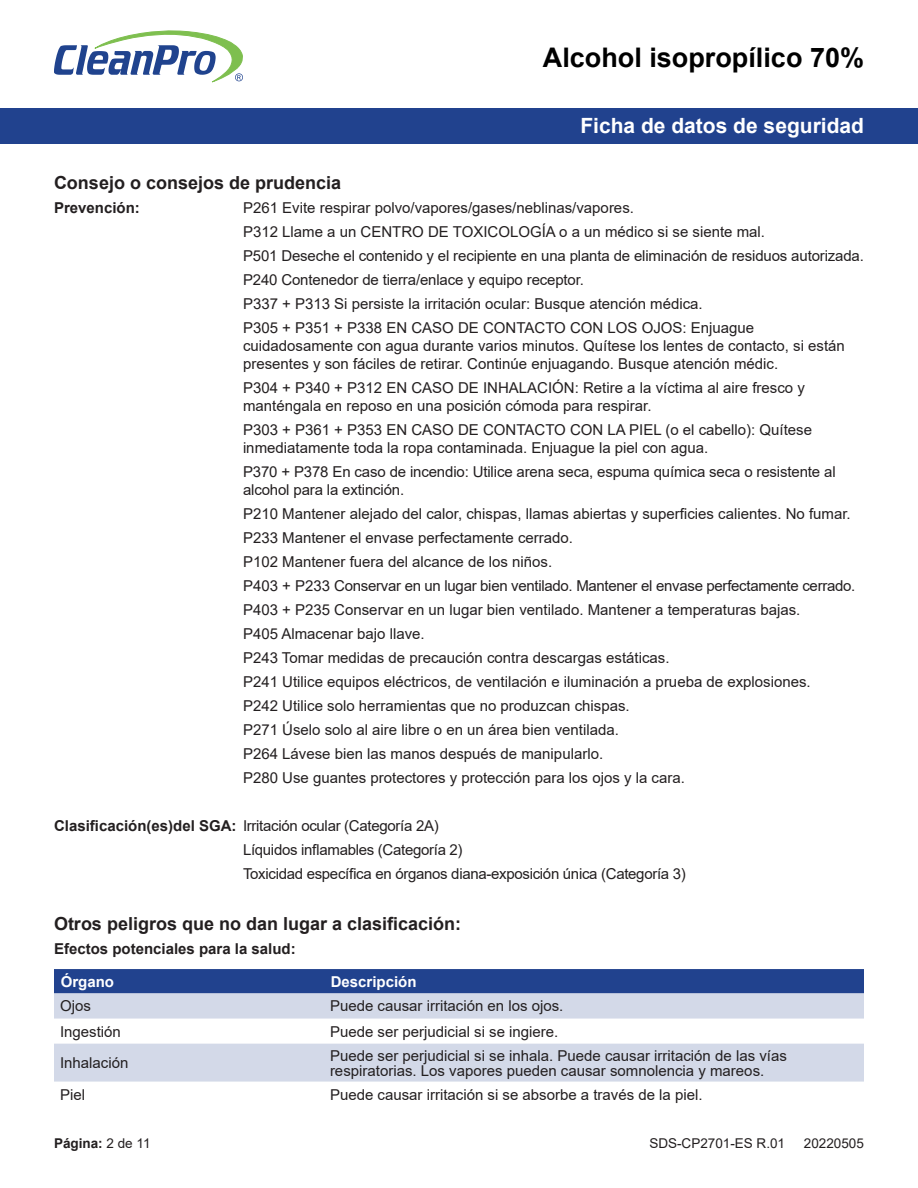
<style>
.page{position:relative;width:918px;height:1188px;background:#fff}
.page>*{position:absolute;margin:0;border:0;box-sizing:border-box;transform-origin:0 0}
.t1{font:700 27px "Arial";color:#000}
.t2{font:700 21px "Arial";color:#fff}
.CleanPro_Subheading{font:700 18px "Arial";color:#231f20}
.CleanPro_Paragraph_S{font:15px/18px "Arial";color:#231f20}
.CleanPro_Table_Cell{font:15px/15px "Arial";color:#231f20}
.CleanPro_Paragraph_S-2{font:15px "Arial";letter-spacing:-.02em;color:#231f20}
.CleanPro_Paragraph_S-3{font:700 15px "Arial";color:#231f20}
.CleanPro_Table_Heade{font:700 15px "Arial";color:#fff}
.t3{font:13.5px "Arial";color:#231f20}
.t4{font:700 13.5px "Arial";color:#231f20}
.s1{font-weight:700}
.s2{font-weight:400}
</style>
<div class="page">
<div style="left:0;top:108px;width:918px;height:36px;background:#21428e"></div>
<svg style="left:54px;top:31px;width:189px;height:51px"></svg>
<div style="left:54px;top:969px;width:810px;height:24px;background:#21428e"></div>
<svg style="left:54px;top:993px;width:810px;height:89px;fill:#d3d9e8"></svg>
<h1 class="t1" style="left:543px;top:38px;width:323px">Alcohol isopropílico 70%</h1>
<h2 class="t2" style="left:580px;top:111px;width:285px">Ficha de datos de seguridad</h2>
<p class="CleanPro_Subheading" style="left:54px;top:170px;width:289px">Consejo o consejos de prudencia</p>
<p class="CleanPro_Paragraph_S-3" style="left:54px;top:197px;width:87px">Prevención:</p>
<p class="CleanPro_Paragraph_S" style="left:243px;top:198px;width:393px">P261 Evite respirar polvo/vapores/gases/neblinas/vapores.</p>
<p class="CleanPro_Paragraph_S" style="left:243px;top:222px;width:524px">P312 Llame a un CENTRO DE TOXICOLOGÍA o a un médico si se siente mal.</p>
<p class="CleanPro_Paragraph_S" style="left:243px;top:246px;width:623px">P501 Deseche el contenido y el recipiente en una planta de eliminación de residuos autorizada.</p>
<p class="CleanPro_Paragraph_S" style="left:243px;top:270px;width:343px">P240 Contenedor de tierra/enlace y equipo receptor.</p>
<p class="CleanPro_Paragraph_S" style="left:243px;top:294px;width:461px">P337 + P313 Si persiste la irritación ocular: Busque atención médica.</p>
<p class="CleanPro_Paragraph_S" style="left:243px;top:318px;width:603px">P305 + P351 + P338 EN CASO DE CONTACTO CON LOS OJOS: Enjuague cuidadosamente con agua durante varios minutos. Quítese los lentes de contacto, si están presentes y son fáciles de retirar. Continúe enjuagando. Busque atención médic.</p>
<p class="CleanPro_Paragraph_S" style="left:243px;top:378px;width:563px">P304 + P340 + P312 EN CASO DE INHALACIÓN: Retire a la víctima al aire fresco y manténgala en reposo en una posición cómoda para respirar.</p>
<p class="CleanPro_Paragraph_S" style="left:243px;top:420px;width:571px">P303 + P361 + P353 EN CASO DE CONTACTO CON LA PIEL (o el cabello): Quítese inmediatamente toda la ropa contaminada. Enjuague la piel con agua.</p>
<p class="CleanPro_Paragraph_S" style="left:243px;top:462px;width:594px">P370 + P378 En caso de incendio: Utilice arena seca, espuma química seca o resistente al alcohol para la extinción.</p>
<p class="CleanPro_Paragraph_S" style="left:243px;top:504px;width:609px">P210 Mantener alejado del calor, chispas, llamas abiertas y superficies calientes. No fumar.</p>
<p class="CleanPro_Paragraph_S" style="left:243px;top:528px;width:332px">P233 Mantener el envase perfectamente cerrado.</p>
<p class="CleanPro_Paragraph_S" style="left:243px;top:552px;width:311px">P102 Mantener fuera del alcance de los niños.</p>
<p class="CleanPro_Paragraph_S-2" style="left:243px;top:575px;width:614px">P403 + P233 Conservar en un lugar bien ventilado. Mantener el envase perfectamente cerrado.</p>
<p class="CleanPro_Paragraph_S" style="left:243px;top:600px;width:559px">P403 + P235 Conservar en un lugar bien ventilado. Mantener a temperaturas bajas.</p>
<p class="CleanPro_Paragraph_S" style="left:243px;top:624px;width:183px">P405 Almacenar bajo llave.</p>
<p class="CleanPro_Paragraph_S" style="left:243px;top:648px;width:428px">P243 Tomar medidas de precaución contra descargas estáticas.</p>
<p class="CleanPro_Paragraph_S" style="left:243px;top:672px;width:569px">P241 Utilice equipos eléctricos, de ventilación e iluminación a prueba de explosiones.</p>
<p class="CleanPro_Paragraph_S" style="left:243px;top:696px;width:388px">P242 Utilice solo herramientas que no produzcan chispas.</p>
<p class="CleanPro_Paragraph_S" style="left:243px;top:720px;width:378px">P271 Úselo solo al aire libre o en un área bien ventilada.</p>
<p class="CleanPro_Paragraph_S" style="left:243px;top:744px;width:362px">P264 Lávese bien las manos después de manipularlo.</p>
<p class="CleanPro_Paragraph_S" style="left:243px;top:768px;width:443px">P280 Use guantes protectores y protección para los ojos y la cara.</p>
<p class="CleanPro_Paragraph_S-2" style="left:54px;top:815px;width:386px"><span class="s1">Clasificación(es)del SGA:</span> Irritación ocular (Categoría 2A)</p>
<p class="CleanPro_Paragraph_S-2" style="left:243px;top:839px;width:221px">Líquidos inflamables (Categoría 2)</p>
<p class="CleanPro_Paragraph_S-2" style="left:243px;top:863px;width:444px">Toxicidad específica en órganos diana-exposición única (Categoría 3)</p>
<p class="CleanPro_Subheading" style="left:54px;top:911px;width:409px">Otros peligros que no dan lugar a clasificación:</p>
<p class="CleanPro_Paragraph_S-3" style="left:54px;top:938px;width:243px">Efectos potenciales para la salud:</p>
<p class="CleanPro_Table_Heade" style="left:61px;top:971px;width:55px">Órgano</p>
<p class="CleanPro_Table_Heade" style="left:331px;top:971px;width:87px">Descripción</p>
<p class="CleanPro_Table_Cell" style="left:60px;top:999px;width:32px">Ojos</p>
<p class="CleanPro_Table_Cell" style="left:330px;top:999px;width:235px">Puede causar irritación en los ojos.</p>
<p class="CleanPro_Table_Cell" style="left:60px;top:1024px;width:62px">Ingestión</p>
<p class="CleanPro_Table_Cell" style="left:330px;top:1024px;width:230px">Puede ser perjudicial si se ingiere.</p>
<p class="CleanPro_Table_Cell" style="left:60px;top:1055px;width:70px">Inhalación</p>
<p class="CleanPro_Table_Cell" style="left:330px;top:1048px;width:458px">Puede ser perjudicial si se inhala. Puede causar irritación de las vías respiratorias. Los vapores pueden causar somnolencia y mareos.</p>
<p class="CleanPro_Table_Cell" style="left:60px;top:1087px;width:27px">Piel</p>
<p class="CleanPro_Table_Cell" style="left:330px;top:1087px;width:374px">Puede causar irritación si se absorbe a través de la piel.</p>
<p class="t4" style="left:54px;top:1133px;width:98px">Página: <span class="s2">2 de 11</span></p>
<p class="t3" style="left:649px;top:1134px;width:137px">SDS-CP2701-ES R.01</p>
<p class="t3" style="left:804px;top:1134px;width:62px">20220505</p>
</div>
